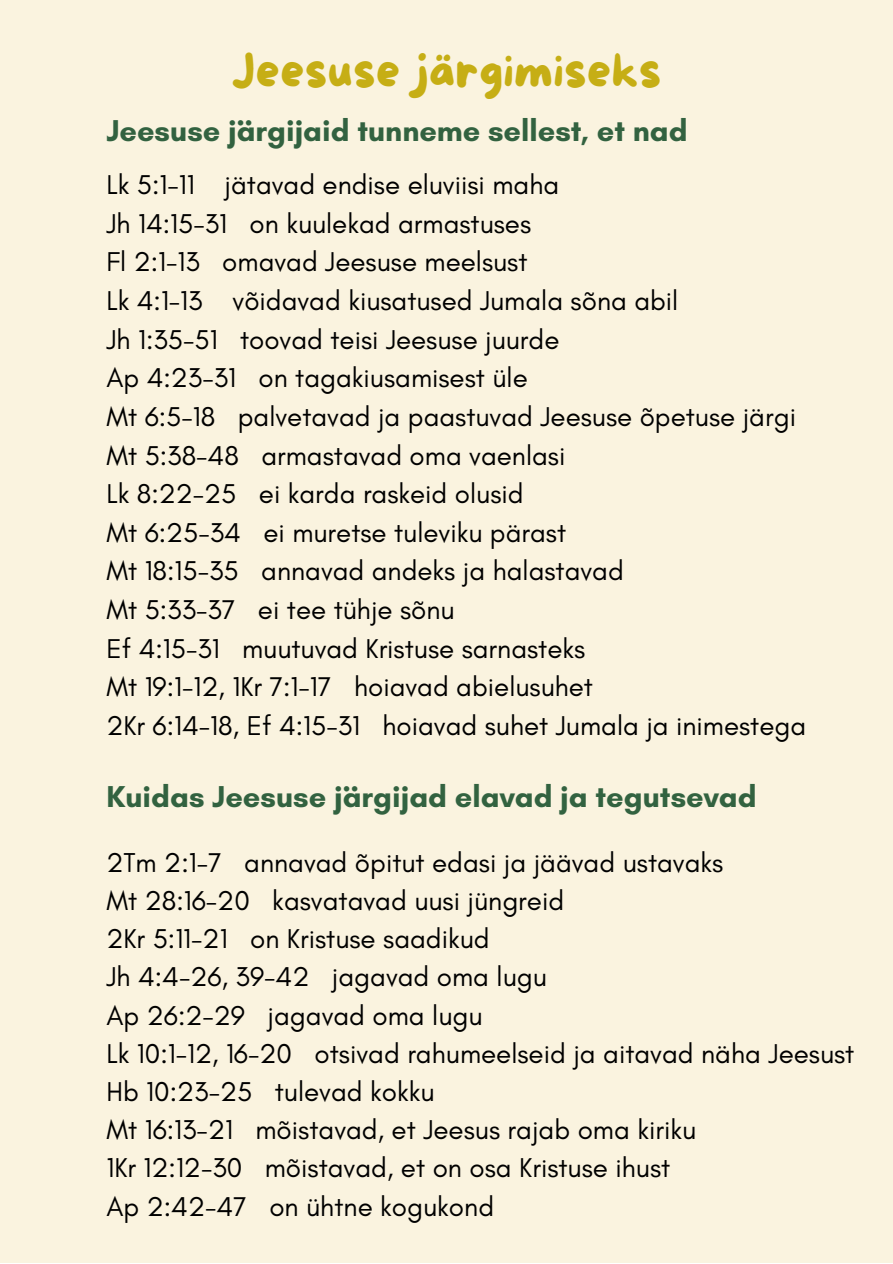
<style>
.page{position:relative;width:893px;height:1264px;background:#fff}
.page>*{position:absolute;margin:0;border:0;box-sizing:border-box;transform-origin:0 0}
.t1{font:48px "More Sugar";color:#c6ae15}
.t2{font:700 30.75px "Glacial Indifference";color:#326240}
.t3{font:27.75px/38.5px "Glacial Indifference";color:#000}
</style>
<div class="page">
<div style="left:0;top:0;width:892px;height:1262px;background:#faf3df"></div>
<h1 class="t1" style="left:231px;top:45px;width:431px">Jeesuse järgimiseks</h1>
<p class="t2" style="left:106px;top:112px;width:582px">Jeesuse järgijaid tunneme sellest, et nad</p>
<p class="t3" style="left:106px;top:165px;width:701px">Lk 5:1-11 jätavad endise eluviisi maha<br>Jh 14:15-31 on kuulekad armastuses<br>Fl 2:1-13 omavad Jeesuse meelsust<br>Lk 4:1-13 võidavad kiusatused Jumala sõna abil<br>Jh 1:35-51 toovad teisi Jeesuse juurde<br>Ap 4:23-31 on tagakiusamisest üle<br>Mt 6:5-18 palvetavad ja paastuvad Jeesuse õpetuse järgi Mt 5:38-48 armastavad oma vaenlasi<br>Lk 8:22-25 ei karda raskeid olusid<br>Mt 6:25-34 ei muretse tuleviku pärast<br>Mt 18:15-35 annavad andeks ja halastavad<br>Mt 5:33-37 ei tee tühje sõnu<br>Ef 4:15-31 muutuvad Kristuse sarnasteks<br>Mt 19:1-12, 1Kr 7:1-17 hoiavad abielusuhet<br>2Kr 6:14-18, Ef 4:15-31 hoiavad suhet Jumala ja inimestega</p>
<p class="t2" style="left:106px;top:778px;width:651px">Kuidas Jeesuse järgijad elavad ja tegutsevad</p>
<p class="t3" style="left:106px;top:842px;width:749px">2Tm 2:1-7 annavad õpitut edasi ja jäävad ustavaks<br>Mt 28:16-20 kasvatavad uusi jüngreid<br>2Kr 5:11-21 on Kristuse saadikud<br>Jh 4:4-26, 39-42 jagavad oma lugu<br>Ap 26:2-29 jagavad oma lugu<br>Lk 10:1-12, 16-20 otsivad rahumeelseid ja aitavad näha Jeesust Hb 10:23-25 tulevad kokku<br>Mt 16:13-21 mõistavad, et Jeesus rajab oma kiriku<br>1Kr 12:12-30 mõistavad, et on osa Kristuse ihust<br>Ap 2:42-47 on ühtne kogukond</p>
</div>
